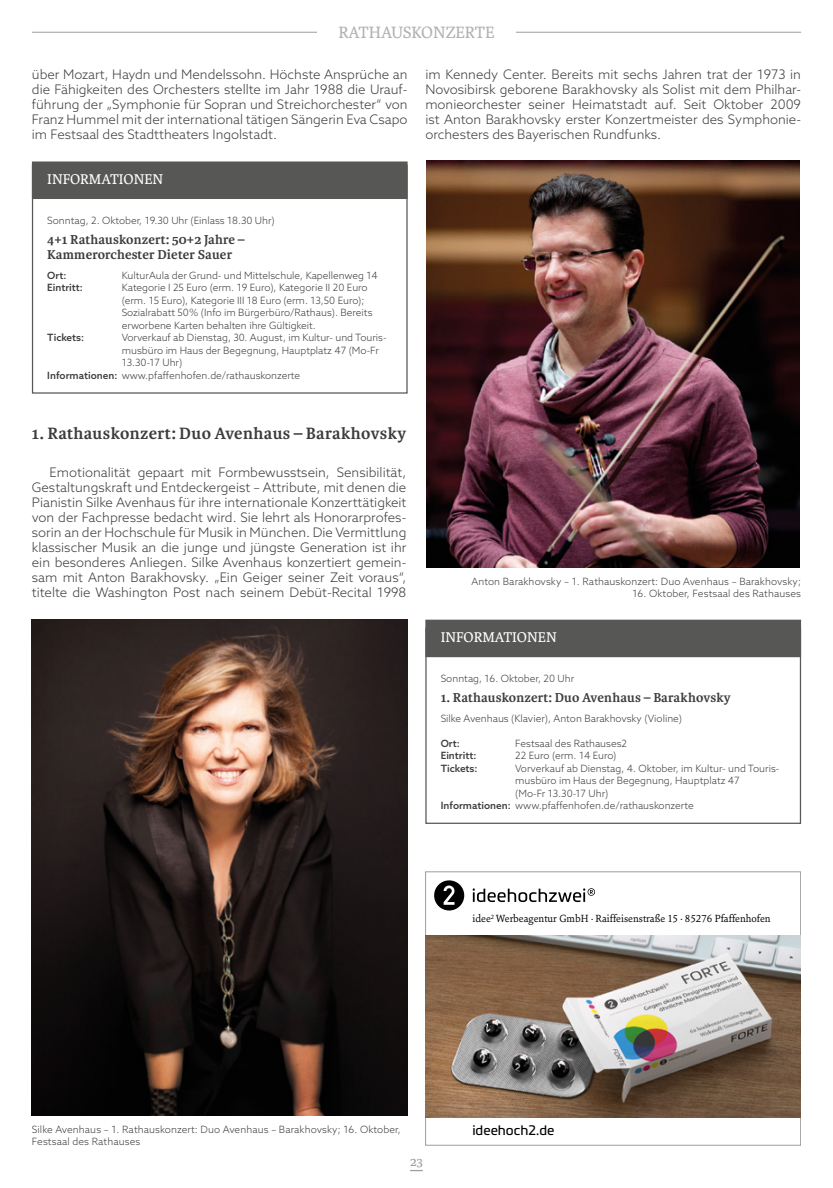
<style>
.page{position:relative;width:833px;height:1188px;background:#fff}
.page>*{position:absolute;margin:0;border:0;box-sizing:border-box;transform-origin:0 0}
.t1{font:700 17.5px "Karmina";letter-spacing:.02em;color:#3c3c3b}
.t2{font:17.5px "Karmina";color:#b3b2b2}
.t3{font:15px "Karmina";color:#fff}
.t4{font:700 13.75px/15px "Karmina";letter-spacing:.01em;color:#3c3c3b}
.t5{font:13.75px "Karmina";color:#9d9d9c}
.t6{font:13.62px "Metronic Pro";color:#000}
.t7{font:300 13.12px/15px "Azo Sans";color:#3c3c3b;text-align:justify}
.t8{font:11.12px "Sina Nova";color:#000}
.t9{font:300 10px/12.5px "Azo Sans";color:#3c3c3b}
.t10{font:500 10px "Azo Sans";color:#3c3c3b}
.s1{font-weight:500}
</style>
<div class="page">
<hr style="left:32px;top:32px;width:769px;height:1px;background:#9d9d9c">
<div style="left:317px;top:26px;width:199px;height:12px;background:#fff"></div>
<img style="left:32px;top:619px;width:375px;height:495px">
<img style="left:426px;top:160px;width:374px;height:407px">
<div style="left:32px;top:161px;width:375px;height:38px;background:#575756"></div>
<div style="left:32px;top:165px;width:375px;height:228px;border:1px solid #575756"></div>
<div style="left:425px;top:619px;width:376px;height:38px;background:#575756"></div>
<div style="left:425px;top:627px;width:376px;height:196px;border:1px solid #575756"></div>
<img style="left:425px;top:934px;width:376px;height:183px">
<svg style="left:473px;top:888px;width:122px;height:13px"></svg>
<svg style="left:434px;top:880px;width:30px;height:30px"></svg>
<h1 class="t2" style="left:338px;top:22px;width:157px">RATHAUSKONZERTE</h1>
<p class="t7" style="left:32px;top:66px;width:377px">über Mozart, Haydn und Mendelssohn. Höchste Ansprüche an die Fähigkeiten des Orchesters stellte im Jahr 1988 die Urauf&shy;führung der „Symphonie für Sopran und Streichorchester“ von Franz Hummel mit der international tätigen Sängerin Eva Csapo im Festsaal des Stadttheaters Ingolstadt.</p>
<p class="t7" style="left:425px;top:66px;width:377px">im Kennedy Center. Bereits mit sechs Jahren trat der 1973 in Novosibirsk geborene Barakhovsky als Solist mit dem Philhar&shy;monieorchester seiner Heimatstadt auf. Seit Oktober 2009 ist Anton Barakhovsky erster Konzertmeister des Symphonie&shy;orchesters des Bayerischen Rundfunks.</p>
<p class="t3" style="left:47px;top:171px;width:118px">INFORMATIONEN</p>
<p class="t9" style="left:47px;top:214px;width:229px">Sonntag, 2. Oktober, 19.30 Uhr (Einlass 18.30 Uhr)</p>
<p class="t4" style="left:47px;top:232px;width:199px">4+1 Rathauskonzert: 50+2 Jahre –<br>Kammerorchester Dieter Sauer</p>
<p class="t10" style="left:47px;top:268px;width:21px">Ort:</p>
<p class="t9" style="left:122px;top:269px;width:257px">KulturAula der Grund- und Mittelschule, Kapellenweg 14</p>
<p class="t10" style="left:47px;top:281px;width:37px">Eintritt:</p>
<p class="t9" style="left:122px;top:281px;width:252px">Kategorie I 25 Euro (erm. 19 Euro), Kategorie II 20 Euro (erm. 15 Euro), Kategorie III 18 Euro (erm. 13,50 Euro); Sozialrabatt 50% (Info im Bürgerbüro/Rathaus). Bereits erworbene Karten behalten ihre Gültigkeit.</p>
<p class="t10" style="left:47px;top:331px;width:38px">Tickets:</p>
<p class="t9" style="left:122px;top:331px;width:266px">Vorverkauf ab Dienstag, 30. August, im Kultur- und Touris-</p>
<p class="t9" style="left:122px;top:344px;width:259px">musbüro im Haus der Begegnung, Hauptplatz 47 (Mo-Fr</p>
<p class="t9" style="left:122px;top:356px;width:62px">13.30-17 Uhr)</p>
<p class="t9" style="left:47px;top:369px;width:254px"><span class="s1">Informationen:</span> www.pfaffenhofen.de/rathauskonzerte</p>
<h1 class="t1" style="left:32px;top:423px;width:376px">1. Rathauskonzert: Duo Avenhaus – Barakhovsky</h1>
<p class="t7" style="left:32px;top:464px;width:376px;text-indent:18px">Emotionalität gepaart mit Formbewusstsein, Sensibilität, Gestaltungskraft und Entdeckergeist – Attribute, mit denen die Pianistin Silke Avenhaus für ihre internationale Konzerttätigkeit von der Fachpresse bedacht wird. Sie lehrt als Honorarprofes&shy;sorin an der Hochschule für Musik in München. Die Vermittlung klassischer Musik an die junge und jüngste Generation ist ihr ein besonderes Anliegen. Silke Avenhaus konzertiert gemein&shy;sam mit Anton Barakhovsky. „Ein Geiger seiner Zeit voraus“, titelte die Washington Post nach seinem Debüt-Recital 1998</p>
<p class="t9" style="left:471px;top:574px;width:331px">Anton Barakhovsky – 1. Rathauskonzert: Duo Avenhaus – Barakhovsky;</p>
<p class="t9" style="left:632px;top:587px;width:170px">16. Oktober, Festsaal des Rathauses</p>
<p class="t3" style="left:441px;top:628px;width:118px">INFORMATIONEN</p>
<p class="t9" style="left:441px;top:672px;width:135px">Sonntag, 16. Oktober, 20 Uhr</p>
<p class="t4" style="left:441px;top:690px;width:291px">1. Rathauskonzert: Duo Avenhaus – Barakhovsky</p>
<p class="t9" style="left:441px;top:711px;width:243px">Silke Avenhaus (Klavier), Anton Barakhovsky (Violine)</p>
<p class="t10" style="left:441px;top:736px;width:21px">Ort:</p>
<p class="t9" style="left:515px;top:736px;width:113px">Festsaal des Rathauses2</p>
<p class="t10" style="left:441px;top:749px;width:37px">Eintritt:</p>
<p class="t9" style="left:515px;top:749px;width:103px">22 Euro (erm. 14 Euro)</p>
<p class="t10" style="left:441px;top:761px;width:38px">Tickets:</p>
<p class="t9" style="left:515px;top:761px;width:266px">Vorverkauf ab Dienstag, 4. Oktober, im Kultur- und Touris-</p>
<p class="t9" style="left:515px;top:774px;width:226px">musbüro im Haus der Begegnung, Hauptplatz 47</p>
<p class="t9" style="left:515px;top:786px;width:95px">(Mo-Fr 13.30-17 Uhr)</p>
<p class="t9" style="left:441px;top:799px;width:254px"><span class="s1">Informationen:</span> www.pfaffenhofen.de/rathauskonzerte</p>
<p class="t8" style="left:472px;top:910px;width:300px">idee<sup>2</sup> Werbeagentur GmbH · Raiffeisenstraße 15 · 85276 Pfaffenhofen</p>
<p class="t9" style="left:32px;top:1122px;width:370px">Silke Avenhaus – 1. Rathauskonzert: Duo Avenhaus – Barakhovsky; 16. Oktober,<br>Festsaal des Rathauses</p>
<p class="t5" style="left:410px;top:1153px;width:14px">23</p>
<p class="t6" style="left:472px;top:1119px;width:83px">ideehoch2.de</p>
</div>
